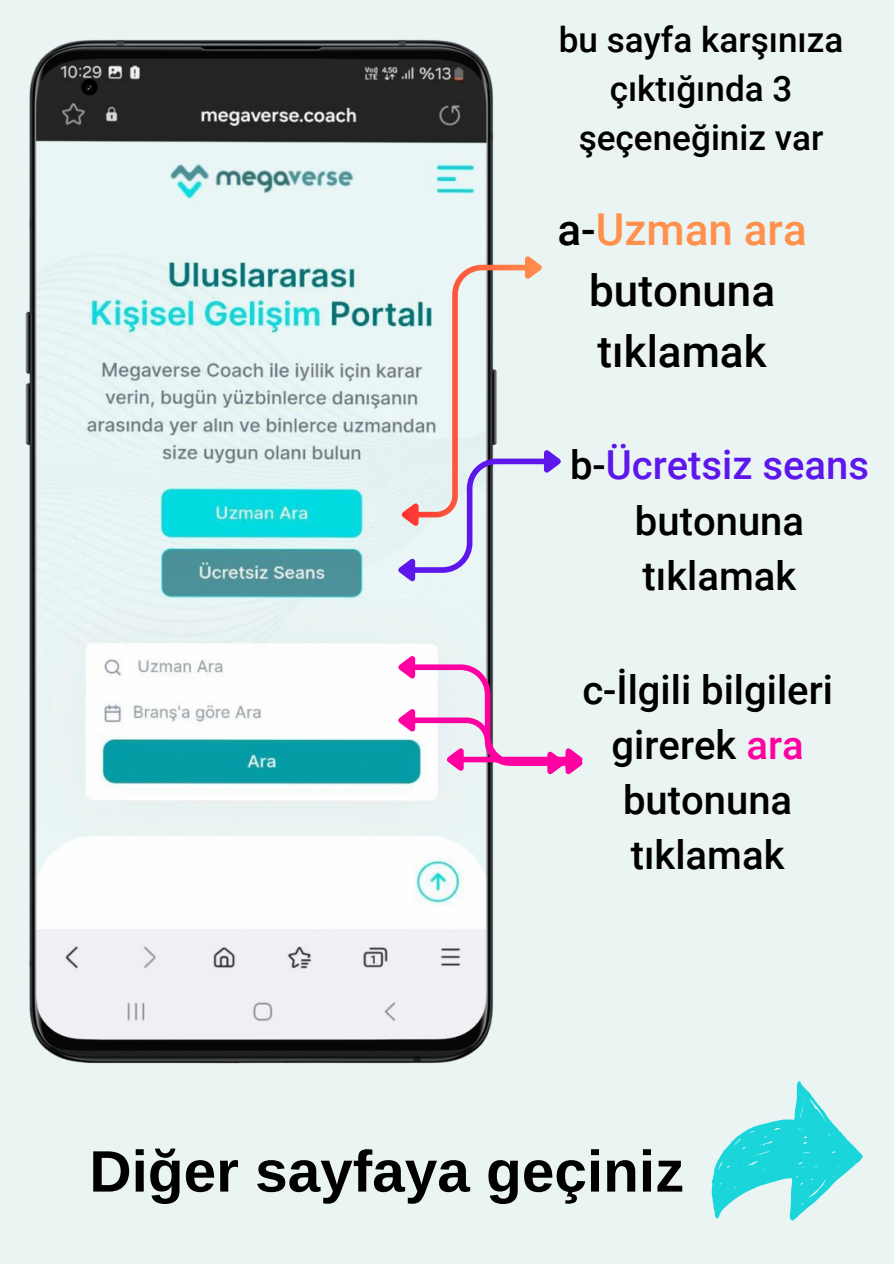
<style>
.page{position:relative;width:894px;height:1264px;background:#fff}
.page>*{position:absolute;margin:0;border:0;box-sizing:border-box;transform-origin:0 0}
.t1{font:700 58.5px "Arimo";color:#000}
.t2{font:500 43.95px/60.8px "Roboto";color:#000;text-align:center}
.t3{font:500 39.9px/55.2px "Roboto";color:#000;text-align:center}
.t4{font:500 35.1px/49.1px "Roboto";color:#000;text-align:center}
.s1{color:#ff914d}
.s2{color:#5e17eb}
.s3{color:#ff00a1}
</style>
<div class="page">
<div style="left:0;top:0;width:893px;height:1263px;background:#eaf4f3"></div>
<svg style="left:711px;top:1081px;width:151px;height:139px"></svg>
<img style="left:25px;top:39px;width:469px;height:1025px">
<svg style="left:391px;top:251px;width:170px;height:338px"></svg>
<svg style="left:391px;top:651px;width:192px;height:131px"></svg>
<p class="t4" style="left:558px;top:15px;width:286px">bu sayfa karşınıza çıktığında 3 şeçeneğiniz var</p>
<h2 class="t2" style="left:557px;top:200px;width:251px">a-<span class="s1">Uzman ara </span>butonuna tıklamak</h2>
<h2 class="t3" style="left:570px;top:438px;width:300px">b-<span class="s2">Ücretsiz seans </span>butonuna tıklamak</h2>
<h2 class="t3" style="left:582px;top:662px;width:252px">c-İlgili bilgileri girerek <span class="s3">ara </span>butonuna tıklamak</h2>
<p class="t1" style="left:89px;top:1138px;width:596px">Diğer sayfaya geçiniz</p>
</div>
